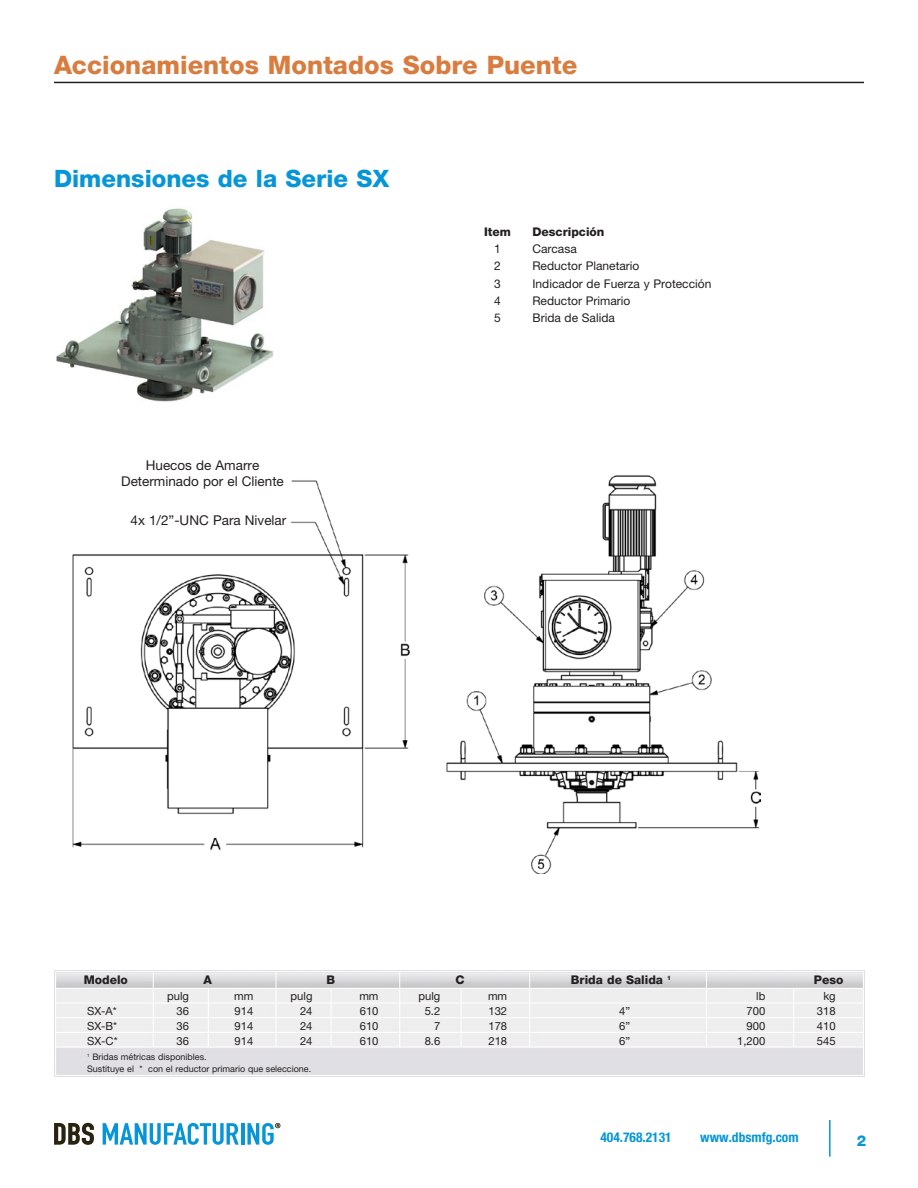
<style>
.page{position:relative;width:918px;height:1188px;background:#fff}
.page>*{position:absolute;margin:0;border:0;box-sizing:border-box;transform-origin:0 0}
.t1{font:800 25.5px "Helvetica Neue";color:#d87c3f}
.t2{font:800 24px "Helvetica Neue";color:#0696d7}
.t3{font:800 15px "Helvetica Neue";color:#0696d7}
.t4{font:13.5px "Helvetica Neue";color:#231f20}
.t5{font:700 condensed 13.5px "Helvetica Neue";color:#0696d7}
.t6{font:12px "Helvetica Neue";color:#231f20}
.copy{font:800 12px "Helvetica Neue";color:#231f20}
.copy-2{font:11.25px "Helvetica Neue";color:#231f20}
.copy-3{font:9px "Helvetica Neue";color:#231f20}
</style>
<div class="page">
<img style="left:56px;top:208px;width:218px;height:193px">
<img style="left:72px;top:475px;width:688px;height:398px">
<hr style="left:54px;top:82px;width:810px;height:1px;background:#231f20">
<hr style="left:829px;top:1120px;width:2px;height:37px;background:#0696d7">
<svg style="left:54px;top:1123px;width:40px;height:22px"></svg>
<svg style="left:103px;top:1123px;width:136px;height:22px"></svg>
<hr style="left:241px;top:1123px;width:3px;height:22px;background:#0696d7">
<svg style="left:247px;top:1123px;width:33px;height:22px"></svg>
<p class="t1" style="left:54px;top:49px;width:525px">Accionamientos Montados Sobre Puente</p>
<p class="t2" style="left:54px;top:165px;width:337px">Dimensiones de la Serie SX</p>
<p class="t4" style="left:146px;top:457px;width:115px">Huecos de Amarre</p>
<p class="t4" style="left:121px;top:473px;width:164px">Determinado por el Cliente</p>
<p class="t4" style="left:130px;top:512px;width:157px">4x 1/2”-UNC Para Nivelar</p>
<p class="copy" style="left:484px;top:225px;width:28px">Item</p>
<p class="copy" style="left:532px;top:225px;width:74px">Descripción</p>
<p class="t6" style="left:494px;top:242px;width:8px">1</p>
<p class="t6" style="left:532px;top:242px;width:46px">Carcasa</p>
<p class="t6" style="left:494px;top:259px;width:8px">2</p>
<p class="t6" style="left:532px;top:259px;width:109px">Reductor Planetario</p>
<p class="t6" style="left:494px;top:276px;width:8px">3</p>
<p class="t6" style="left:532px;top:276px;width:180px">Indicador de Fuerza y Protección</p>
<p class="t6" style="left:494px;top:294px;width:8px">4</p>
<p class="t6" style="left:532px;top:294px;width:99px">Reductor Primario</p>
<p class="t6" style="left:494px;top:311px;width:8px">5</p>
<p class="t6" style="left:532px;top:311px;width:84px">Brida de Salida</p>
<p class="copy" style="left:84px;top:972px;width:46px">Modelo</p>
<p class="copy" style="left:204px;top:972px;width:10px">A</p>
<p class="copy" style="left:326px;top:972px;width:10px">B</p>
<p class="copy" style="left:456px;top:972px;width:11px">C</p>
<p class="copy" style="left:571px;top:972px;width:102px">Brida de Salida <sup>1</sup></p>
<p class="copy" style="left:814px;top:972px;width:31px">Peso</p>
<p class="copy-2" style="left:167px;top:989px;width:23px">pulg</p>
<p class="copy-2" style="left:234px;top:989px;width:21px">mm</p>
<p class="copy-2" style="left:291px;top:989px;width:23px">pulg</p>
<p class="copy-2" style="left:359px;top:989px;width:21px">mm</p>
<p class="copy-2" style="left:418px;top:989px;width:23px">pulg</p>
<p class="copy-2" style="left:488px;top:989px;width:21px">mm</p>
<p class="copy-2" style="left:756px;top:989px;width:11px">lb</p>
<p class="copy-2" style="left:823px;top:989px;width:14px">kg</p>
<p class="copy-2" style="left:87px;top:1004px;width:31px">SX-A*</p>
<p class="copy-2" style="left:176px;top:1004px;width:14px">36</p>
<p class="copy-2" style="left:235px;top:1004px;width:20px">914</p>
<p class="copy-2" style="left:300px;top:1004px;width:14px">24</p>
<p class="copy-2" style="left:360px;top:1004px;width:20px">610</p>
<p class="copy-2" style="left:425px;top:1004px;width:17px">5.2</p>
<p class="copy-2" style="left:488px;top:1004px;width:20px">132</p>
<p class="copy-2" style="left:619px;top:1004px;width:13px">4”</p>
<p class="copy-2" style="left:747px;top:1004px;width:20px">700</p>
<p class="copy-2" style="left:817px;top:1004px;width:20px">318</p>
<p class="copy-2" style="left:87px;top:1019px;width:32px">SX-B*</p>
<p class="copy-2" style="left:176px;top:1019px;width:14px">36</p>
<p class="copy-2" style="left:235px;top:1019px;width:20px">914</p>
<p class="copy-2" style="left:300px;top:1019px;width:14px">24</p>
<p class="copy-2" style="left:360px;top:1019px;width:20px">610</p>
<p class="copy-2" style="left:434px;top:1019px;width:8px">7</p>
<p class="copy-2" style="left:488px;top:1019px;width:20px">178</p>
<p class="copy-2" style="left:619px;top:1019px;width:13px">6”</p>
<p class="copy-2" style="left:747px;top:1019px;width:20px">900</p>
<p class="copy-2" style="left:817px;top:1019px;width:20px">410</p>
<p class="copy-2" style="left:87px;top:1034px;width:32px">SX-C*</p>
<p class="copy-2" style="left:176px;top:1034px;width:14px">36</p>
<p class="copy-2" style="left:235px;top:1034px;width:20px">914</p>
<p class="copy-2" style="left:300px;top:1034px;width:14px">24</p>
<p class="copy-2" style="left:360px;top:1034px;width:20px">610</p>
<p class="copy-2" style="left:425px;top:1034px;width:17px">8.6</p>
<p class="copy-2" style="left:488px;top:1034px;width:20px">218</p>
<p class="copy-2" style="left:619px;top:1034px;width:13px">6”</p>
<p class="copy-2" style="left:737px;top:1034px;width:30px">1,200</p>
<p class="copy-2" style="left:817px;top:1034px;width:20px">545</p>
<p class="copy-3" style="left:87px;top:1051px;width:121px"><sup>1</sup> Bridas métricas disponibles.</p>
<p class="copy-3" style="left:87px;top:1063px;width:226px">Sustituye el * con el reductor primario que seleccione.</p>
<p class="t5" style="left:600px;top:1129px;width:73px">404.768.2131</p>
<p class="t5" style="left:700px;top:1129px;width:100px">www.dbsmfg.com</p>
<p class="t3" style="left:857px;top:1131px;width:11px">2</p>
</div>
